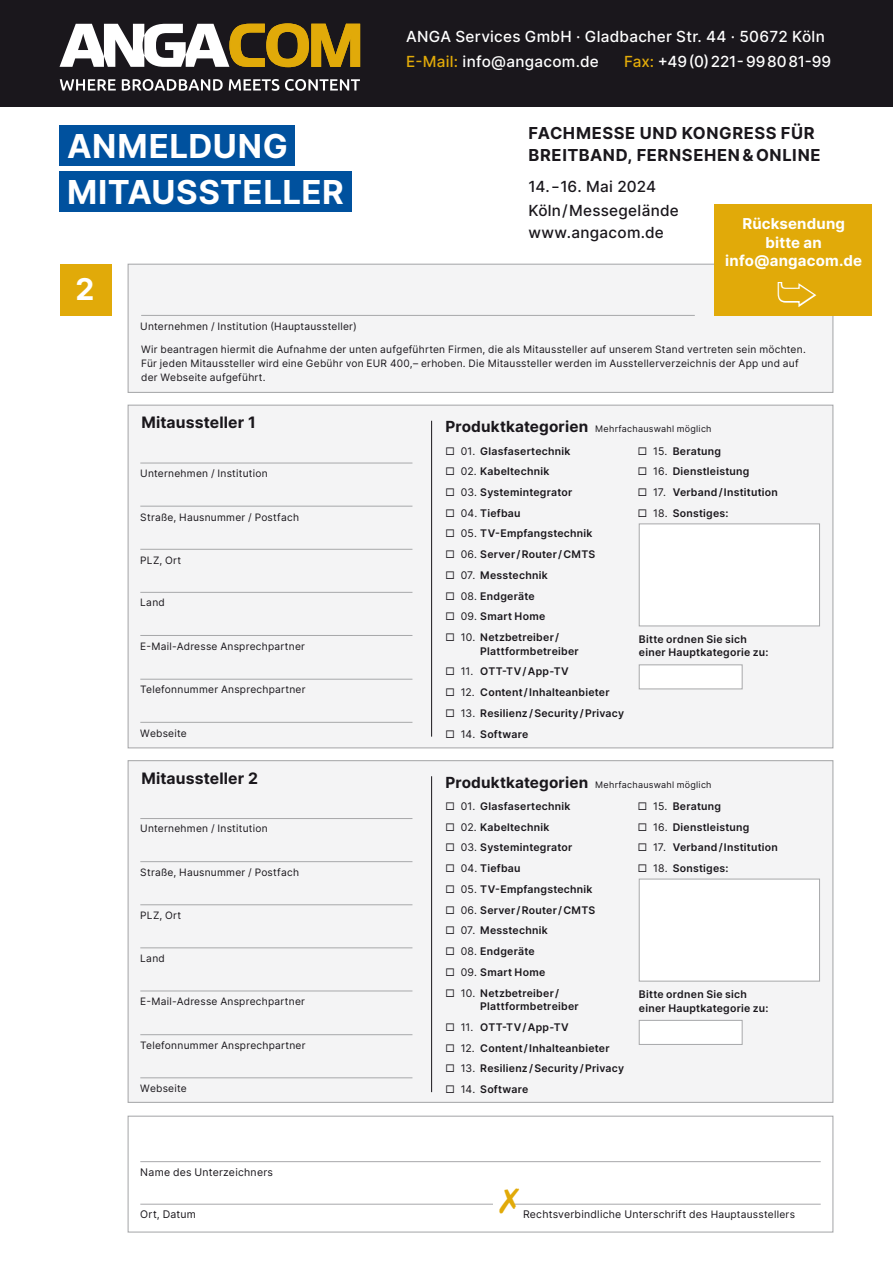
<style>
.page{position:relative;width:893px;height:1263px;background:#fff}
.page>*{position:absolute;margin:0;border:0;box-sizing:border-box;transform-origin:0 0}
.t1{font:700 33px "Inter";letter-spacing:.015em;color:#fff}
.t2{font:700 30px "Inter";color:#fff}
.t3{font:700 16.5px "Inter";letter-spacing:.035em;color:#1a171c}
.t4{font:700 15.75px "Inter";letter-spacing:.01em;color:#1a171c}
.t5{font:500 15.3px "Inter";letter-spacing:.015em;color:#fff}
.t6{font:500 15.3px "Inter";letter-spacing:.02em;color:#1a171c}
.t7{font:500 15.3px "Inter";letter-spacing:-.005em;color:#fff}
.Rücksendung{font:700 15px "Inter";letter-spacing:.01em;color:#fff}
.t8{font:600 10.5px/13.5px "Inter";letter-spacing:.025em;color:#1a171c}
.t9{font:10.5px "Inter";letter-spacing:.025em;color:#1a171c}
.t10{font:10.2px/14.2px "Inter";letter-spacing:.025em;color:#1a171c}
.t11{font:9px "Inter";letter-spacing:.03em;color:#1a171c}
.s1{color:#e1aa09}
.s2{font-weight:700;font-size:15.3px}
.s3{font-weight:400}
.s4{font-size:10.2px}
</style>
<div class="page">
<div style="left:0;top:0;width:893px;height:106px;background:#1a171c"></div>
<svg style="left:60px;top:23px;width:300px;height:45px"></svg>
<svg style="left:60px;top:79px;width:56px;height:12px"></svg>
<svg style="left:122px;top:79px;width:101px;height:12px"></svg>
<svg style="left:229px;top:79px;width:50px;height:12px"></svg>
<svg style="left:285px;top:79px;width:75px;height:12px"></svg>
<div style="left:128px;top:405px;width:705px;height:343px;background:#f4f4f5;border:1px solid #a7a8aa"></div>
<div style="left:128px;top:760px;width:705px;height:343px;background:#f4f4f5;border:1px solid #a7a8aa"></div>
<div style="left:128px;top:1116px;width:705px;height:116px;border:1px solid #a7a8aa"></div>
<div style="left:128px;top:264px;width:705px;height:129px;background:#f4f4f5;border:1px solid #a7a8aa"></div>
<hr style="left:141px;top:315px;width:554px;height:1px;background:#a7a8aa">
<hr style="left:140px;top:1161px;width:681px;height:1px;background:#a7a8aa">
<hr style="left:140px;top:1204px;width:681px;height:1px;background:#a7a8aa">
<div style="left:493px;top:1197px;width:17px;height:9px;background:#fff"></div>
<div style="left:60px;top:125px;width:235px;height:41px;background:#00519e"></div>
<div style="left:60px;top:171px;width:292px;height:41px;background:#00519e"></div>
<hr style="left:140px;top:463px;width:272px;height:1px;background:#a7a8aa">
<hr style="left:140px;top:818px;width:272px;height:1px;background:#a7a8aa">
<hr style="left:140px;top:592px;width:272px;height:1px;background:#a7a8aa">
<hr style="left:140px;top:947px;width:272px;height:1px;background:#a7a8aa">
<hr style="left:140px;top:549px;width:272px;height:1px;background:#a7a8aa">
<hr style="left:140px;top:904px;width:272px;height:1px;background:#a7a8aa">
<hr style="left:140px;top:722px;width:272px;height:1px;background:#a7a8aa">
<hr style="left:140px;top:1077px;width:272px;height:1px;background:#a7a8aa">
<hr style="left:140px;top:506px;width:272px;height:1px;background:#a7a8aa">
<hr style="left:140px;top:861px;width:272px;height:1px;background:#a7a8aa">
<hr style="left:140px;top:635px;width:272px;height:1px;background:#a7a8aa">
<hr style="left:140px;top:991px;width:272px;height:1px;background:#a7a8aa">
<hr style="left:140px;top:679px;width:272px;height:1px;background:#a7a8aa">
<hr style="left:140px;top:1034px;width:272px;height:1px;background:#a7a8aa">
<hr style="left:431px;top:421px;width:1px;height:316px;background:#1a171c">
<hr style="left:431px;top:776px;width:1px;height:316px;background:#1a171c">
<div style="left:639px;top:664px;width:103px;height:25px;background:#fff;border:1px solid #a7a8aa"></div>
<div style="left:639px;top:1020px;width:103px;height:25px;background:#fff;border:1px solid #a7a8aa"></div>
<div style="left:639px;top:524px;width:181px;height:102px;background:#fff;border:1px solid #a7a8aa"></div>
<div style="left:639px;top:879px;width:181px;height:102px;background:#fff;border:1px solid #a7a8aa"></div>
<div style="left:61px;top:265px;width:51px;height:51px;background:#e1aa09"></div>
<div style="left:714px;top:204px;width:158px;height:112px;background:#e1aa09"></div>
<svg style="left:510px;top:1203px;width:9px;height:2px"></svg>
<p class="t5" style="left:406px;top:26px;width:420px">ANGA Services GmbH · Gladbacher Str. 44 · 50672 Köln</p>
<p class="t5" style="left:406px;top:50px;width:194px"><span class="s1">E-Mail:</span> info@angacom.de</p>
<p class="t7" style="left:624px;top:50px;width:208px"><span class="s1">Fax:</span> +49(0)221-998081-99</p>
<p class="t3" style="left:528px;top:121px;width:288px">FACHMESSE UND KONGRESS FÜR</p>
<p class="t3" style="left:528px;top:143px;width:294px">BREITBAND, FERNSEHEN &amp;ONLINE</p>
<p class="t1" style="left:67px;top:122px;width:222px">ANMELDUNG</p>
<p class="t1" style="left:67px;top:168px;width:278px">MITAUSSTELLER</p>
<p class="t6" style="left:528px;top:176px;width:129px">14. – 16. Mai 2024</p>
<p class="t6" style="left:528px;top:199px;width:152px">Köln/Messegelände</p>
<p class="t6" style="left:528px;top:222px;width:137px">www.angacom.de</p>
<p class="Rücksendung" style="left:742px;top:212px;width:104px">Rücksendung</p>
<p class="Rücksendung" style="left:765px;top:231px;width:58px">bitte an</p>
<p class="Rücksendung" style="left:725px;top:250px;width:138px">info@angacom.de</p>
<p class="t2" style="left:76px;top:268px;width:20px">2</p>
<p class="t10" style="left:140px;top:319px;width:218px">Unternehmen / Institution (Hauptaussteller)</p>
<p class="t10" style="left:141px;top:342px;width:666px">Wir beantragen hiermit die Aufnahme der unten aufgeführten Firmen, die als Mitaussteller auf unserem Stand vertreten sein möchten.<br>Für jeden Mitaussteller wird eine Gebühr von EUR 400,– erhoben. Die Mitaussteller werden im Ausstellerverzeichnis der App und auf der Webseite aufgeführt.</p>
<p class="t4" style="left:141px;top:411px;width:116px">Mitaussteller 1</p>
<p class="t10" style="left:140px;top:466px;width:129px">Unternehmen / Institution</p>
<p class="t10" style="left:140px;top:509px;width:160px">Straße, Hausnummer / Postfach</p>
<p class="t10" style="left:140px;top:553px;width:42px">PLZ, Ort</p>
<p class="t10" style="left:140px;top:595px;width:26px">Land</p>
<p class="t10" style="left:140px;top:639px;width:166px">E-Mail-Adresse Ansprechpartner</p>
<p class="t10" style="left:140px;top:682px;width:167px">Telefonnummer Ansprechpartner</p>
<p class="t10" style="left:140px;top:726px;width:48px">Webseite</p>
<p class="t4" style="left:141px;top:767px;width:118px">Mitaussteller 2</p>
<p class="t10" style="left:140px;top:821px;width:129px">Unternehmen / Institution</p>
<p class="t10" style="left:140px;top:865px;width:160px">Straße, Hausnummer / Postfach</p>
<p class="t10" style="left:140px;top:908px;width:42px">PLZ, Ort</p>
<p class="t10" style="left:140px;top:951px;width:26px">Land</p>
<p class="t10" style="left:140px;top:994px;width:166px">E-Mail-Adresse Ansprechpartner</p>
<p class="t10" style="left:140px;top:1038px;width:167px">Telefonnummer Ansprechpartner</p>
<p class="t10" style="left:140px;top:1081px;width:48px">Webseite</p>
<p class="t9" style="left:140px;top:1164px;width:134px">Name des Unterzeichners</p>
<p class="t11" style="left:445px;top:422px;width:268px"><span class="s2">Produktkategorien</span> Mehrfachauswahl möglich</p>
<p class="t8" style="left:445px;top:444px;width:127px">◻ <span class="s3">01.</span> Glasfasertechnik</p>
<p class="t8" style="left:445px;top:464px;width:106px">◻ <span class="s3">02.</span> Kabeltechnik</p>
<p class="t8" style="left:445px;top:485px;width:128px">◻ <span class="s3">03.</span> Systemintegrator</p>
<p class="t8" style="left:445px;top:506px;width:77px">◻ <span class="s3">04.</span> Tiefbau</p>
<p class="t8" style="left:445px;top:527px;width:149px">◻ <span class="s3">05.</span> TV-Empfangstechnik</p>
<p class="t8" style="left:445px;top:547px;width:151px">◻ <span class="s3">06.</span> Server/Router/CMTS</p>
<p class="t8" style="left:445px;top:568px;width:104px">◻ <span class="s3">07.</span> Messtechnik</p>
<p class="t8" style="left:445px;top:589px;width:91px">◻ <span class="s3">08.</span> Endgeräte</p>
<p class="t8" style="left:445px;top:609px;width:101px">◻ <span class="s3">09.</span> Smart Home</p>
<p class="t8" style="left:480px;top:630px;width:100px;text-indent:-35px">◻ <span class="s3">10.</span> Netzbetreiber/<br>Plattformbetreiber</p>
<p class="t8" style="left:445px;top:664px;width:125px">◻ <span class="s3">11.</span> OTT-TV / App-TV</p>
<p class="t8" style="left:445px;top:685px;width:166px">◻ <span class="s3">12.</span> Content/Inhalteanbieter</p>
<p class="t8" style="left:445px;top:706px;width:180px">◻ <span class="s3">13.</span> Resilienz/Security/Privacy</p>
<p class="t8" style="left:445px;top:727px;width:84px">◻ <span class="s3">14.</span> Software</p>
<p class="t8" style="left:638px;top:444px;width:85px">◻ <span class="s3">15.</span> Beratung</p>
<p class="t8" style="left:638px;top:464px;width:113px">◻ <span class="s3">16.</span> Dienstleistung</p>
<p class="t8" style="left:638px;top:485px;width:141px">◻ <span class="s3">17.</span> Verband / Institution</p>
<p class="t8" style="left:638px;top:506px;width:92px">◻ <span class="s3">18.</span> Sonstiges:</p>
<p class="t8" style="left:639px;top:632px;width:131px">Bitte ordnen Sie sich einer Hauptkategorie zu:</p>
<p class="t11" style="left:445px;top:778px;width:268px"><span class="s2">Produktkategorien</span> Mehrfachauswahl möglich</p>
<p class="t8" style="left:445px;top:799px;width:127px">◻ <span class="s3">01.</span> Glasfasertechnik</p>
<p class="t8" style="left:445px;top:820px;width:106px">◻ <span class="s3">02.</span> Kabeltechnik</p>
<p class="t8" style="left:445px;top:841px;width:128px">◻ <span class="s3">03.</span> Systemintegrator</p>
<p class="t8" style="left:445px;top:861px;width:77px">◻ <span class="s3">04.</span> Tiefbau</p>
<p class="t8" style="left:445px;top:882px;width:149px">◻ <span class="s3">05.</span> TV-Empfangstechnik</p>
<p class="t8" style="left:445px;top:903px;width:151px">◻ <span class="s3">06.</span> Server/Router/CMTS</p>
<p class="t8" style="left:445px;top:923px;width:104px">◻ <span class="s3">07.</span> Messtechnik</p>
<p class="t8" style="left:445px;top:944px;width:91px">◻ <span class="s3">08.</span> Endgeräte</p>
<p class="t8" style="left:445px;top:965px;width:101px">◻ <span class="s3">09.</span> Smart Home</p>
<p class="t8" style="left:480px;top:986px;width:100px;text-indent:-35px">◻ <span class="s3">10.</span> Netzbetreiber/<br>Plattformbetreiber</p>
<p class="t8" style="left:445px;top:1020px;width:125px">◻ <span class="s3">11.</span> OTT-TV / App-TV</p>
<p class="t8" style="left:445px;top:1041px;width:166px">◻ <span class="s3">12.</span> Content/Inhalteanbieter</p>
<p class="t8" style="left:445px;top:1061px;width:180px">◻ <span class="s3">13.</span> Resilienz/Security/Privacy</p>
<p class="t8" style="left:445px;top:1082px;width:84px">◻ <span class="s3">14.</span> Software</p>
<p class="t8" style="left:638px;top:799px;width:85px">◻ <span class="s3">15.</span> Beratung</p>
<p class="t8" style="left:638px;top:820px;width:113px">◻ <span class="s3">16.</span> Dienstleistung</p>
<p class="t8" style="left:638px;top:841px;width:141px">◻ <span class="s3">17.</span> Verband / Institution</p>
<p class="t8" style="left:638px;top:861px;width:92px">◻ <span class="s3">18.</span> Sonstiges:</p>
<p class="t8" style="left:639px;top:987px;width:131px">Bitte ordnen Sie sich einer Hauptkategorie zu:</p>
<p class="t9" style="left:140px;top:1207px;width:57px">Ort, Datum</p>
<p class="t9" style="left:523px;top:1207px;width:273px">Rechtsverbindliche Unterschrift des <span class="s4">Hauptausstellers</span></p>
</div>
